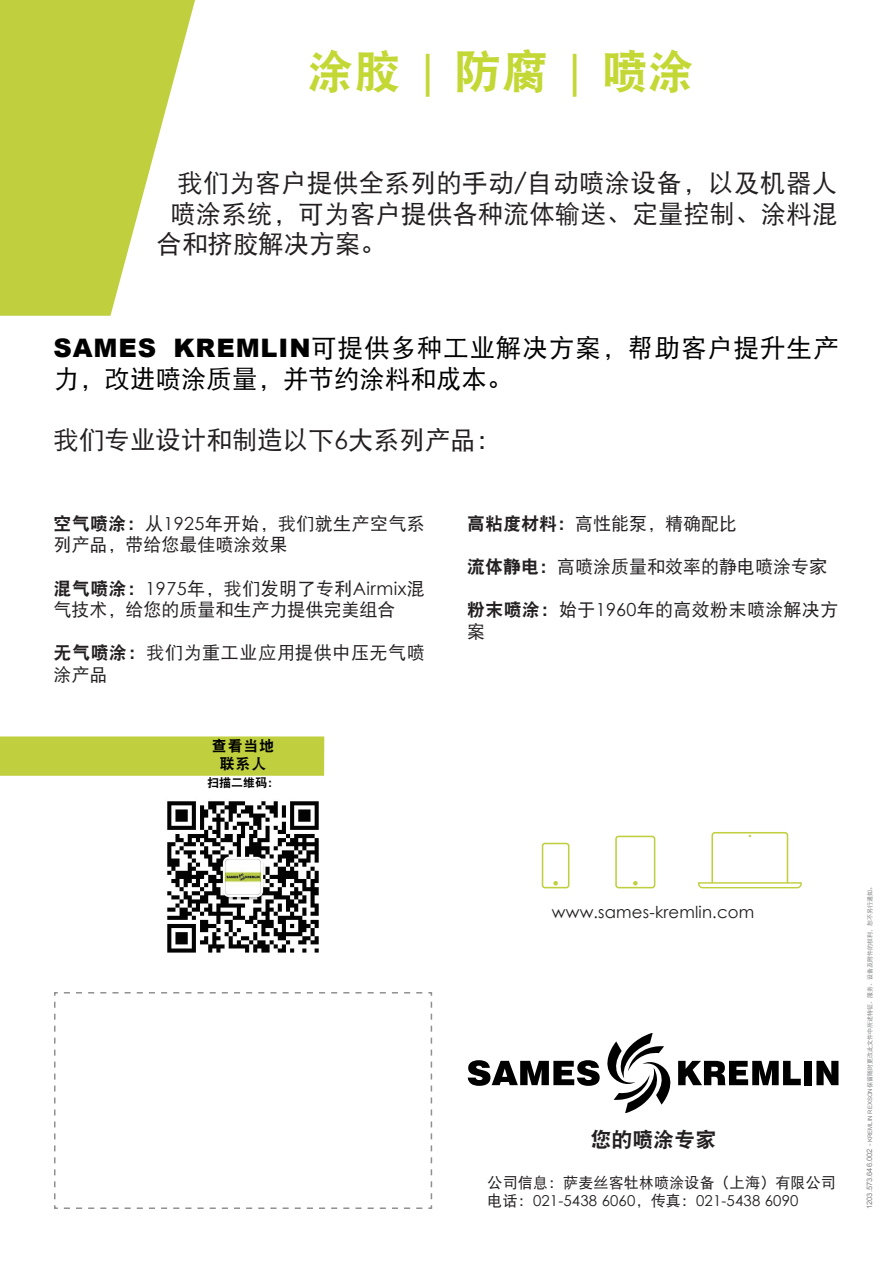
<style>
.page{position:relative;width:893px;height:1263px;background:#fff}
.page>*{position:absolute;margin:0;border:0;box-sizing:border-box;transform-origin:0 0}
.t1{font:46.5px "DF Hei W9";color:#c3d835}
.t2{font:25.5px "DF Hei W5";letter-spacing:.005em;color:#231f20}
.t3{font:25.5px/30.6px "DF Hei W5";letter-spacing:.035em;color:#000001}
.t4{font:21px "DF Hei W9";color:#231f20}
.t5{font:18px/21.6px "DF Hei W5";color:#231f20}
.t6{font:18px "Century Gothic";letter-spacing:.025em;color:#231f20}
.t7{font:18px/21.6px "DF Hei W5";letter-spacing:.035em;color:#231f20}
.t8{font:18px/21.6px "DF Hei W5";letter-spacing:.02em;color:#231f20}
.t9{font:16.5px "Century Gothic";letter-spacing:.01em;color:#231f20}
.t10{font:15px "Century Gothic";letter-spacing:.01em;color:#231f20}
.t11{font:15px "DF Hei W5";letter-spacing:.01em;color:#231f20}
.t12{font:15px/18px "DF Hei W9";letter-spacing:.05em;color:#000001;text-align:center}
.t13{font:12px "DF Hei W9";color:#000001}
.t14{font:6px "DF Hei W5";color:#808285}
.s1{font-family:"Century Gothic";font-weight:700}
.s2{font-family:"Arial";font-weight:900}
.s3{font-family:"Century Gothic"}
.s4{font-family:"DF Hei W9"}
.s5{font-family:"DF Hei W5"}
.s6{font-family:"Arial";font-size:7.5px}
.s7{font-family:"Arial"}
</style>
<div class="page">
<svg style="left:468px;top:1060px;width:132px;height:26px"></svg>
<svg style="left:678px;top:1061px;width:123px;height:24px"></svg>
<div style="left:804px;top:1061px;width:8px;height:24px;background:#000"></div>
<svg style="left:816px;top:1061px;width:22px;height:24px"></svg>
<svg style="left:607px;top:1033px;width:64px;height:80px"></svg>
<img style="left:167px;top:801px;width:152px;height:152px">
<svg style="left:54px;top:992px;width:379px;height:217px"></svg>
<svg style="left:615px;top:836px;width:40px;height:52px"></svg>
<svg style="left:542px;top:843px;width:27px;height:45px"></svg>
<svg style="left:698px;top:832px;width:104px;height:56px"></svg>
<div style="left:0;top:736px;width:325px;height:40px;background:#bfcf3e"></div>
<svg style="left:0;top:0;width:195px;height:316px;fill:#bfcf3e"></svg>
<h1 class="t1" style="left:308px;top:48px;width:388px">涂胶 <span class="s1">|</span> 防腐 <span class="s1">|</span> 喷涂</h1>
<h2 class="t2" style="left:178px;top:170px;width:661px">我们为客户提供全系列的手动/自动喷涂设备，以及机器人</h2>
<h2 class="t2" style="left:170px;top:201px;width:669px">喷涂系统，可为客户提供各种流体输送、定量控制、涂料混</h2>
<h2 class="t2" style="left:157px;top:231px;width:231px">合和挤胶解决方案。</h2>
<h2 class="t3" style="left:54px;top:333px;width:786px"><span class="s2">SAMES KREMLIN</span>可提供多种工业解决方案，帮助客户提升生产力，改进喷涂质量，并节约涂料和成本。</h2>
<h2 class="t2" style="left:54px;top:427px;width:449px">我们专业设计和制造以下<span class="s3">6</span>大系列产品：</h2>
<p class="t5" style="left:54px;top:512px;width:373px"><span class="s4">空气喷涂：</span>从<span class="s3">1925</span>年开始，我们就生产空气系列产品，带给您最佳喷涂效果</p>
<p class="t6" style="left:54px;top:575px;width:373px"><span class="s4">混气喷涂：</span>1975<span class="s5">年，我们发明了专利</span>Airmix<span class="s5">混</span></p>
<p class="t5" style="left:54px;top:599px;width:343px">气技术，给您的质量和生产力提供完美组合</p>
<p class="t7" style="left:54px;top:642px;width:373px"><span class="s4">无气喷涂：</span>我们为重工业应用提供中压无气喷涂产品</p>
<p class="t12" style="left:212px;top:736px;width:64px">查看当地联系人</p>
<p class="t13" style="left:207px;top:776px;width:73px">扫描二维码：</p>
<p class="t5" style="left:467px;top:512px;width:271px"><span class="s4">高粘度材料：</span>高性能泵，精确配比</p>
<p class="t5" style="left:467px;top:556px;width:361px"><span class="s4">流体静电：</span>高喷涂质量和效率的静电喷涂专家</p>
<p class="t8" style="left:467px;top:599px;width:373px"><span class="s4">粉末喷涂：</span>始于<span class="s3">1960</span>年的高效粉末喷涂解决方案</p>
<p class="t9" style="left:552px;top:900px;width:204px">www.sames-kremlin.com</p>
<p class="t4" style="left:590px;top:1129px;width:127px">您的喷涂专家</p>
<p class="t11" style="left:488px;top:1175px;width:350px">公司信息：萨麦丝客牡林喷涂设备（上海）有限公司</p>
<p class="t10" style="left:488px;top:1190px;width:312px"><span class="s5">电话：</span>021-5438 6060<span class="s5">，传真：</span>021-5438 6090</p>
<p class="t14" style="left:867px;top:1209px;width:326px;rotate:-90deg"><span class="s6">1203.573.646.002 -</span> <span class="s7">KREMLIN REXSON</span>保留随时更改此文件中所述特征、服务、设备及附件的权利，恕不另行通知。</p>
</div>
